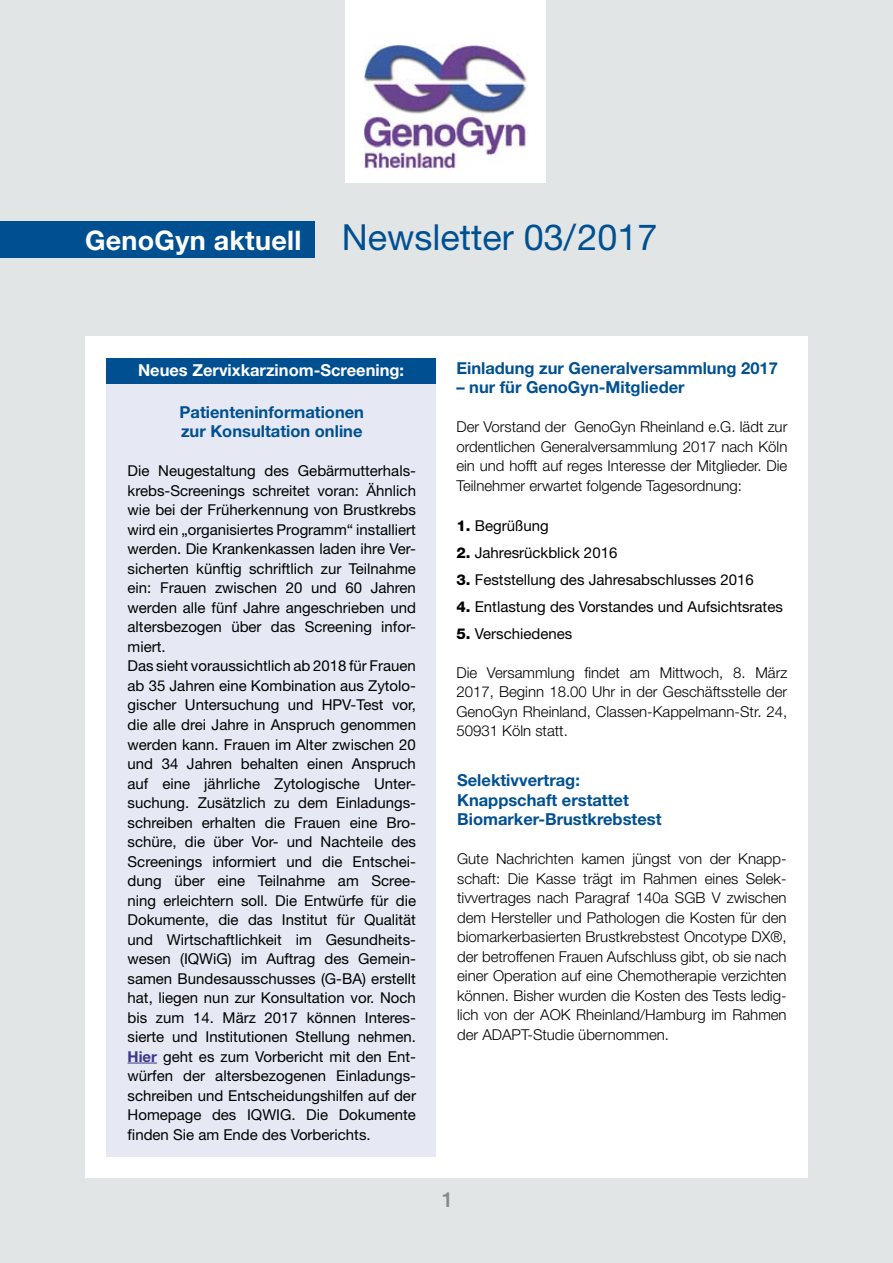
<style>
.page{position:relative;width:893px;height:1263px;background:#e1e5e6}
.page>*{position:absolute;margin:0;border:0;box-sizing:border-box;transform-origin:0 0}
.t1{font:36px "Helvetica Neue";color:#005091}
.t2{font:500 21px "Helvetica Neue";color:#87888a}
.t3{font:700 16.5px/19.5px "Helvetica Neue";color:#005091}
.t4{font:700 16.5px "Helvetica Neue";color:#fff}
.t5{font:15px/19.5px "Helvetica Neue";color:#000}
.t6{font:300 15px/19.5px "Helvetica Neue";color:#000;text-align:justify}
.s1{font-weight:700;font-size:27px;color:#fff}
.s2{font-weight:700;color:#39378b}
.s3{font-weight:800}
</style>
<div class="page">
<div style="left:85px;top:337px;width:723px;height:841px;background:#fff"></div>
<div style="left:0;top:221px;width:315px;height:37px;background:#005091"></div>
<div style="left:345px;top:0;width:201px;height:182px;background:#fff"></div>
<img style="left:365px;top:44px;width:163px;height:126px">
<div style="left:106px;top:362px;width:330px;height:795px;background:#e6e9f3"></div>
<svg style="left:128px;top:1063px;width:29px;height:1px"></svg>
<div style="left:106px;top:358px;width:330px;height:26px;background:#005091"></div>
<h1 class="t1" style="left:85px;top:215px;width:574px"><span class="s1">GenoGyn aktuell</span> Newsletter 03/2017</h1>
<p class="t4" style="left:138px;top:359px;width:268px">Neues Zervixkarzinom-Screening:</p>
<p class="t3" style="left:180px;top:402px;width:186px">Patienteninformationen zur Konsultation online</p>
<p class="t5" style="left:128px;top:461px;width:290px">Die Neugestaltung des Gebärmutterhals&shy;krebs-Screenings schreitet voran: Ähnlich wie bei der Früherkennung von Brustkrebs wird ein „organisiertes Programm“ installiert werden. Die Krankenkassen laden ihre Ver&shy;sicherten künftig schriftlich zur Teilnahme ein: Frauen zwischen 20 und 60 Jahren werden alle fünf Jahre angeschrieben und altersbezogen über das Screening infor&shy;miert.<br>Das sieht voraussichtlich ab 2018 für Frauen ab 35 Jahren eine Kombination aus Zytolo&shy;gischer Untersuchung und HPV-Test vor, die alle drei Jahre in Anspruch genommen werden kann. Frauen im Alter zwischen 20 und 34 Jahren behalten einen Anspruch auf eine jährliche Zytologische Unter&shy;suchung. Zusätzlich zu dem Einladungs&shy;schreiben erhalten die Frauen eine Bro&shy;schüre, die über Vor- und Nachteile des Screenings informiert und die Entschei&shy;dung über eine Teilnahme am Scree&shy;ning erleichtern soll. Die Entwürfe für die Dokumente, die das Institut für Qualität und Wirtschaftlichkeit im Gesundheits&shy;wesen (IQWiG) im Auftrag des Gemein&shy;samen Bundesausschusses (G-BA) erstellt hat, liegen nun zur Konsultation vor. Noch bis zum 14. März 2017 können Interes&shy;sierte und Institutionen Stellung nehmen.<br><span class="s2">Hier</span> geht es zum Vorbericht mit den Ent&shy;würfen der altersbezogenen Einladungs&shy;schreiben und Entscheidungshilfen auf der Homepage des IQWIG. Die Dokumente finden Sie am Ende des Vorberichts.</p>
<p class="t3" style="left:456px;top:358px;width:323px">Einladung zur Generalversammlung 2017</p>
<p class="t3" style="left:456px;top:377px;width:230px">– nur für GenoGyn-Mitglieder</p>
<p class="t6" style="left:456px;top:417px;width:332px">Der Vorstand der GenoGyn Rheinland e.G. lädt zur ordentlichen Generalversammlung 2017 nach Köln ein und hofft auf reges Interesse der Mitglieder. Die Teilnehmer erwartet folgende Tagesordnung:</p>
<p class="t5" style="left:456px;top:515px;width:94px"><span class="s3">1.</span> Begrüßung</p>
<p class="t5" style="left:456px;top:542px;width:162px"><span class="s3">2.</span> Jahresrückblick 2016</p>
<p class="t5" style="left:456px;top:569px;width:299px"><span class="s3">3.</span> Feststellung des Jahresabschlusses 2016</p>
<p class="t5" style="left:456px;top:596px;width:328px"><span class="s3">4.</span> Entlastung des Vorstandes und Aufsichtsrates</p>
<p class="t5" style="left:456px;top:623px;width:117px"><span class="s3">5.</span> Verschiedenes</p>
<p class="t6" style="left:456px;top:662px;width:332px">Die Versammlung findet am Mittwoch, 8. März 2017, Beginn 18.00 Uhr in der Geschäftsstelle der GenoGyn Rheinland, Classen-Kappelmann-Str. 24, 50931 Köln statt.</p>
<p class="t3" style="left:457px;top:770px;width:206px">Selektivvertrag:<br>Knappschaft erstattet<br>Biomarker-Brustkrebstest</p>
<p class="t6" style="left:457px;top:849px;width:331px">Gute Nachrichten kamen jüngst von der Knapp&shy;schaft: Die Kasse trägt im Rahmen eines Selek&shy;tivvertrages nach Paragraf 140a SGB V zwischen dem Hersteller und Pathologen die Kosten für den biomarkerbasierten Brustkrebstest Oncotype DX®, der betroffenen Frauen Aufschluss gibt, ob sie nach einer Operation auf eine Chemotherapie verzichten können. Bisher wurden die Kosten des Tests ledig&shy;lich von der AOK Rheinland/Hamburg im Rahmen der ADAPT-Studie übernommen.</p>
<h2 class="t2" style="left:442px;top:1187px;width:13px">1</h2>
</div>
